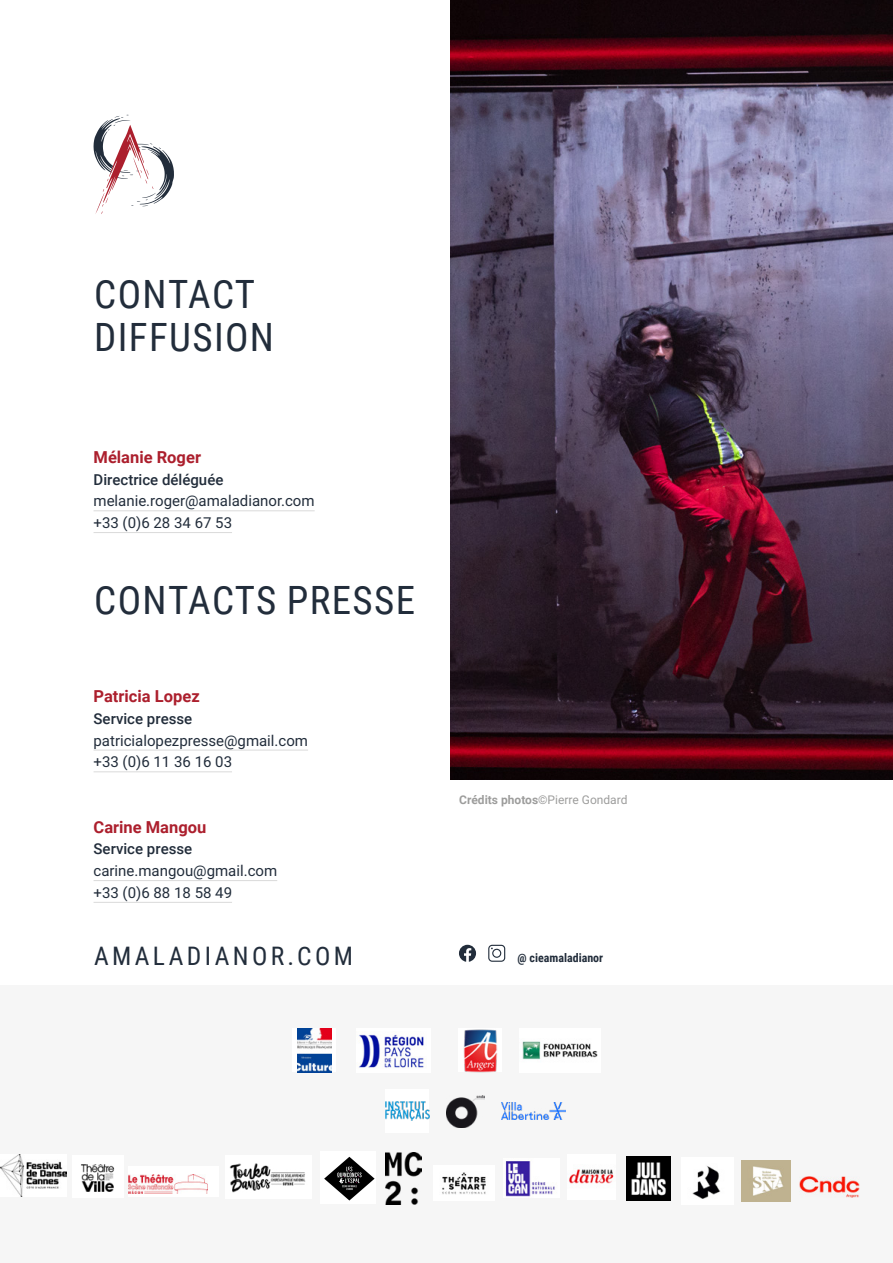
<style>
.page{position:relative;width:893px;height:1263px;background:#fff}
.page>*{position:absolute;margin:0;border:0;box-sizing:border-box;transform-origin:0 0}
.t1{font:39px/43.5px "Roboto Condensed";letter-spacing:.035em;color:#222d3b}
.t2{font:25.5px "Roboto Condensed";letter-spacing:.135em;color:#222d3b}
.t3{font:700 16.5px "Roboto";color:#ac1f2d}
.t4{font:15px/21.8px "Roboto";color:#222d3b}
.t5{font:500 15px "Roboto";color:#222d3b}
.t6{font:12px "Roboto";color:#9d9d9c}
.t7{font:700 12px "Roboto Condensed";color:#222d3b}
.s1{font-weight:700}
</style>
<div class="page">
<svg style="left:94px;top:115px;width:80px;height:99px"></svg>
<svg style="left:459px;top:945px;width:17px;height:17px"></svg>
<svg style="left:488px;top:945px;width:17px;height:17px"></svg>
<div style="left:0;top:985px;width:893px;height:278px;background:#f6f6f6"></div>
<img style="left:451px;top:0;width:442px;height:780px">
<hr style="left:94px;top:510px;width:221px;height:1px;background:#dadada">
<hr style="left:94px;top:532px;width:138px;height:1px;background:#dadada">
<div style="left:293px;top:1028px;width:43px;height:44px;background:#fff"></div>
<img style="left:297px;top:1028px;width:34px;height:44px">
<div style="left:356px;top:1028px;width:75px;height:45px;background:#fff"></div>
<img style="left:359px;top:1034px;width:65px;height:34px">
<div style="left:458px;top:1028px;width:44px;height:44px;background:#fff"></div>
<img style="left:463px;top:1029px;width:34px;height:43px">
<img style="left:522px;top:1041px;width:76px;height:19px">
<div style="left:225px;top:1155px;width:87px;height:43px;background:#fff"></div>
<img style="left:230px;top:1163px;width:76px;height:30px">
<div style="left:128px;top:1167px;width:91px;height:30px;background:#fff"></div>
<img style="left:128px;top:1174px;width:80px;height:19px">
<div style="left:321px;top:1151px;width:55px;height:53px;background:#fff"></div>
<svg style="left:324px;top:1157px;width:51px;height:43px"></svg>
<div style="left:72px;top:1155px;width:52px;height:42px;background:#fff"></div>
<img style="left:81px;top:1165px;width:34px;height:26px">
<img style="left:1px;top:1154px;width:65px;height:42px">
<div style="left:385px;top:1089px;width:44px;height:44px;background:#fff"></div>
<img style="left:385px;top:1101px;width:44px;height:20px">
<img style="left:501px;top:1103px;width:65px;height:16px">
<img style="left:446px;top:1095px;width:38px;height:32px">
<img style="left:692px;top:1166px;width:28px;height:33px">
<img style="left:742px;top:1160px;width:49px;height:42px">
<img style="left:626px;top:1157px;width:44px;height:43px">
<img style="left:506px;top:1161px;width:49px;height:36px">
<img style="left:569px;top:1169px;width:45px;height:15px">
<img style="left:799px;top:1176px;width:60px;height:21px">
<img style="left:442px;top:1172px;width:44px;height:22px">
<img style="left:385px;top:1152px;width:37px;height:52px">
<hr style="left:94px;top:750px;width:214px;height:1px;background:#dadada">
<hr style="left:94px;top:771px;width:138px;height:1px;background:#dadada">
<hr style="left:94px;top:880px;width:183px;height:1px;background:#dadada">
<hr style="left:94px;top:902px;width:138px;height:1px;background:#dadada">
<h1 class="t1" style="left:94px;top:271px;width:181px">CONTACT<br>DIFFUSION</h1>
<p class="t3" style="left:94px;top:445px;width:109px">Mélanie Roger</p>
<p class="t5" style="left:94px;top:469px;width:131px">Directrice déléguée</p>
<p class="t4" style="left:94px;top:490px;width:223px">melanie.roger@amaladianor.com +33 (0)6 28 34 67 53</p>
<h1 class="t1" style="left:94px;top:577px;width:322px">CONTACTS PRESSE</h1>
<p class="t3" style="left:94px;top:685px;width:108px">Patricia Lopez</p>
<p class="t5" style="left:94px;top:708px;width:100px">Service presse</p>
<p class="t4" style="left:94px;top:729px;width:216px">patricialopezpresse@gmail.com +33 (0)6 11 36 16 03</p>
<p class="t3" style="left:94px;top:815px;width:114px">Carine Mangou</p>
<p class="t5" style="left:94px;top:838px;width:100px">Service presse</p>
<p class="t4" style="left:94px;top:859px;width:185px">carine.mangou@gmail.com +33 (0)6 88 18 58 49</p>
<p class="t6" style="left:459px;top:792px;width:170px"><span class="s1">Crédits photos</span>©Pierre Gondard</p>
<h2 class="t2" style="left:94px;top:938px;width:261px">AMALADIANOR.COM</h2>
<p class="t7" style="left:518px;top:950px;width:87px">@ cieamaladianor</p>
</div>
